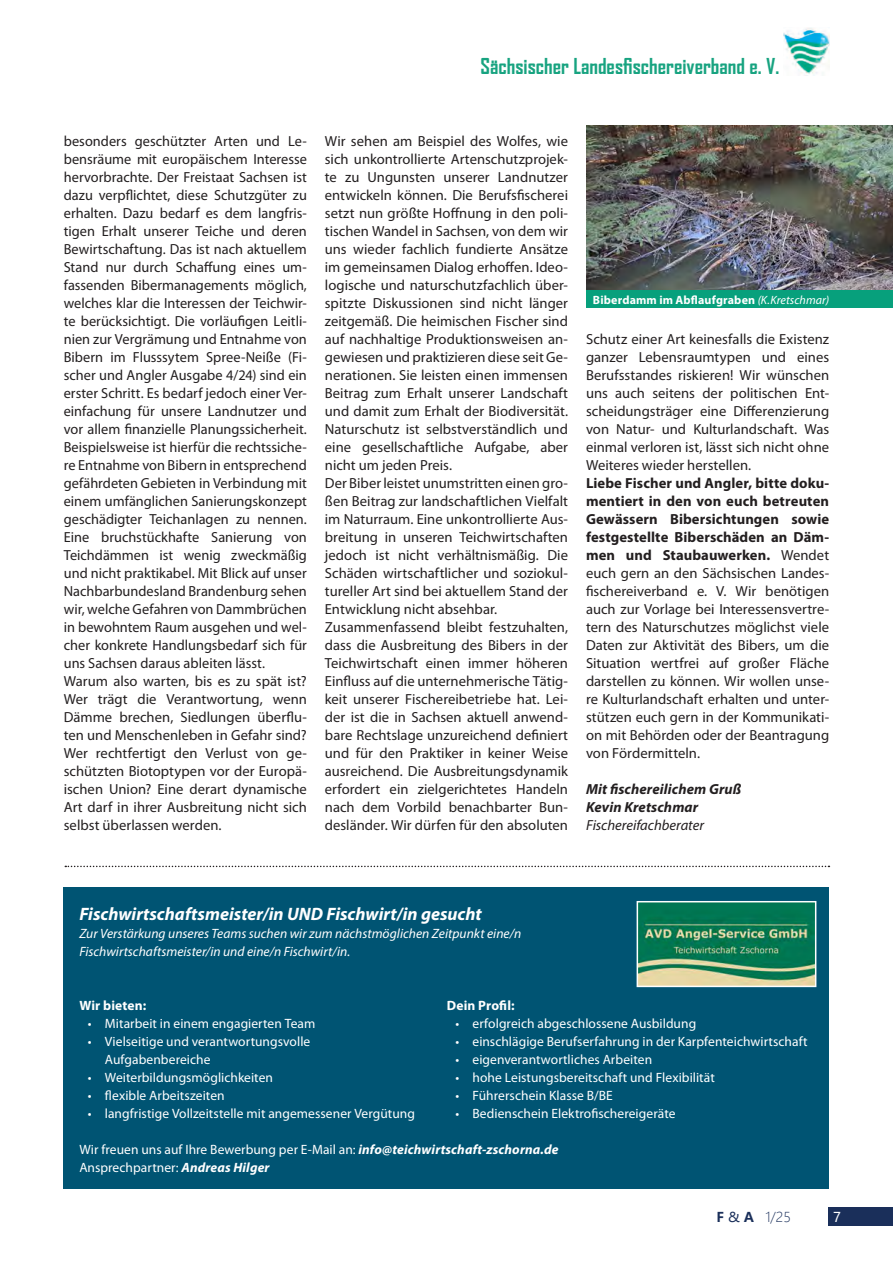
<style>
.page{position:relative;width:893px;height:1263px;background:#fff}
.page>*{position:absolute;margin:0;border:0;box-sizing:border-box;transform-origin:0 0}
.t1{font:700 21px "Agency FB";color:#17a380}
.t2{font:italic 700 18px "Myriad Pro";color:#fff}
.t3{font:14.7px/18px "Myriad Pro";color:#231f20}
.t4{font:italic 700 14.7px/18px "Myriad Pro";letter-spacing:.01em;color:#231f20}
.t5{font:italic 14.7px "Myriad Pro";letter-spacing:-.005em;color:#231f20}
.t6{font:13.5px/18px "Myriad Pro";letter-spacing:.005em;color:#fff}
.t7{font:italic 13.5px/18px "Myriad Pro";color:#fff}
.t8{font:700 13.5px "Myriad Pro";letter-spacing:.01em;color:#fff}
.t9{font:300 13.5px "Microsoft Ya Hei";color:#1a2f5a}
.t10{font:13.5px "Microsoft Ya Hei";color:#fff}
.t11{font:700 12px "Myriad Pro";letter-spacing:.015em;color:#fff}
.s1{font-weight:400;font-style:italic}
.s2{font-weight:700}
.s3{font-weight:700;font-style:italic}
.s4{font-weight:400}
</style>
<div class="page">
<div style="left:829px;top:1208px;width:64px;height:18px;background:#1a2f5a"></div>
<img style="left:783px;top:27px;width:46px;height:48px">
<div style="left:64px;top:888px;width:765px;height:301px;background:#005473"></div>
<img style="left:640px;top:904px;width:173px;height:80px">
<div style="left:637px;top:901px;width:179px;height:86px;border:2px solid #fff"></div>
<svg style="left:65px;top:866px;width:764px;height:1px"></svg>
<img style="left:586px;top:125px;width:307px;height:166px">
<div style="left:586px;top:291px;width:307px;height:17px;background:#07a07c"></div>
<h1 class="t1" style="left:480px;top:53px;width:300px">Sächsischer Landesfischereiverband e. V.</h1>
<p class="t3" style="left:64px;top:131px;width:245px">besonders geschützter Arten und Le&shy;bensräume mit europäischem Interesse hervorbrachte. Der Freistaat Sachsen ist dazu verpflichtet, diese Schutzgüter zu erhalten. Dazu bedarf es dem langfris&shy;tigen Erhalt unserer Teiche und deren Bewirtschaftung. Das ist nach aktuellem Stand nur durch Schaffung eines um&shy;fassenden Bibermanagements möglich, welches klar die Interessen der Teichwir&shy;te berücksichtigt. Die vorläufigen Leitli&shy;nien zur Vergrämung und Entnahme von Bibern im Flusssytem Spree-Neiße (Fi&shy;scher und Angler Ausgabe 4/24) sind ein erster Schritt. Es bedarf jedoch einer Ver&shy;einfachung für unsere Landnutzer und vor allem finanzielle Planungssicherheit.<br>Beispielsweise ist hierfür die rechtssiche&shy;re Entnahme von Bibern in entsprechend gefährdeten Gebieten in Verbindung mit einem umfänglichen Sanierungskonzept geschädigter Teichanlagen zu nennen.<br>Eine bruchstückhafte Sanierung von Teichdämmen ist wenig zweckmäßig und nicht praktikabel. Mit Blick auf unser Nachbarbundesland Brandenburg sehen wir, welche Gefahren von Dammbrüchen in bewohntem Raum ausgehen und wel&shy;cher konkrete Handlungsbedarf sich für uns Sachsen daraus ableiten lässt.<br>Warum also warten, bis es zu spät ist?<br>Wer trägt die Verantwortung, wenn Dämme brechen, Siedlungen überflu&shy;ten und Menschenleben in Gefahr sind?<br>Wer rechtfertigt den Verlust von ge&shy;schützten Biotoptypen vor der Europä&shy;ischen Union? Eine derart dynamische Art darf in ihrer Ausbreitung nicht sich selbst überlassen werden.</p>
<p class="t3" style="left:325px;top:131px;width:245px">Wir sehen am Beispiel des Wolfes, wie sich unkontrollierte Artenschutzprojek&shy;te zu Ungunsten unserer Landnutzer entwickeln können. Die Berufsfischerei setzt nun größte Hoffnung in den poli&shy;tischen Wandel in Sachsen, von dem wir uns wieder fachlich fundierte Ansätze im gemeinsamen Dialog erhoffen. Ideo&shy;logische und naturschutzfachlich über&shy;spitzte Diskussionen sind nicht länger zeitgemäß. Die heimischen Fischer sind auf nachhaltige Produktionsweisen an&shy;gewiesen und praktizieren diese seit Ge&shy;nerationen. Sie leisten einen immensen Beitrag zum Erhalt unserer Landschaft und damit zum Erhalt der Biodiversität.<br>Naturschutz ist selbstverständlich und eine gesellschaftliche Aufgabe, aber nicht um jeden Preis.<br>Der Biber leistet unumstritten einen gro&shy;ßen Beitrag zur landschaftlichen Vielfalt im Naturraum. Eine unkontrollierte Aus&shy;breitung in unseren Teichwirtschaften jedoch ist nicht verhältnismäßig. Die Schäden wirtschaftlicher und soziokul&shy;tureller Art sind bei aktuellem Stand der Entwicklung nicht absehbar.<br>Zusammenfassend bleibt festzuhalten, dass die Ausbreitung des Bibers in der Teichwirtschaft einen immer höheren Einfluss auf die unternehmerische Tätig&shy;keit unserer Fischereibetriebe hat. Lei&shy;der ist die in Sachsen aktuell anwend&shy;bare Rechtslage unzureichend definiert und für den Praktiker in keiner Weise ausreichend. Die Ausbreitungsdynamik erfordert ein zielgerichtetes Handeln nach dem Vorbild benachbarter Bun&shy;desländer. Wir dürfen für den absoluten</p>
<p class="t11" style="left:593px;top:292px;width:238px">Biberdamm im Abflaufgraben <span class="s1">(K.Kretschmar)</span></p>
<p class="t3" style="left:586px;top:330px;width:245px;text-align:justify">Schutz einer Art keinesfalls die Existenz ganzer Lebensraumtypen und eines Berufsstandes riskieren! Wir wünschen uns auch seitens der politischen Ent&shy;scheidungsträger eine Differenzierung von Natur- und Kulturlandschaft. Was einmal verloren ist, lässt sich nicht ohne Weiteres wieder herstellen.</p>
<p class="t3" style="left:586px;top:474px;width:245px;text-align:justify"><span class="s2">Liebe Fischer und Angler, bitte doku&shy;mentiert in den von euch betreuten Gewässern Bibersichtungen sowie festgestellte Biberschäden an Däm&shy;men und Staubauwerken.</span> Wendet euch gern an den Sächsischen Landes&shy;fischereiverband e. V. Wir benötigen auch zur Vorlage bei Interessensvertre&shy;tern des Naturschutzes möglichst viele Daten zur Aktivität des Bibers, um die Situation wertfrei auf großer Fläche darstellen zu können. Wir wollen unse&shy;re Kulturlandschaft erhalten und unter&shy;stützen euch gern in der Kommunikati&shy;on mit Behörden oder der Beantragung von Fördermitteln.</p>
<p class="t4" style="left:586px;top:779px;width:157px">Mit fischereilichem Gruß<br>Kevin Kretschmar</p>
<p class="t5" style="left:586px;top:816px;width:119px">Fischereifachberater</p>
<p class="t2" style="left:79px;top:902px;width:404px">Fischwirtschaftsmeister/in UND Fischwirt/in gesucht</p>
<p class="t7" style="left:79px;top:924px;width:443px">Zur Verstärkung unseres Teams suchen wir zum nächstmöglichen Zeitpunkt eine/n<br>Fischwirtschaftsmeister/in und eine/n Fischwirt/in.</p>
<p class="t8" style="left:447px;top:996px;width:69px">Dein Profil:</p>
<p class="t6" style="left:455px;top:1014px;width:242px">• erfolgreich abgeschlossene Ausbildung</p>
<p class="t6" style="left:455px;top:1032px;width:354px">• einschlägige Berufserfahrung in der Karpfenteichwirtschaft</p>
<p class="t6" style="left:455px;top:1050px;width:198px">• eigenverantwortliches Arbeiten</p>
<p class="t6" style="left:455px;top:1068px;width:261px">• hohe Leistungsbereitschaft und Flexibilität</p>
<p class="t6" style="left:455px;top:1086px;width:159px">• Führerschein Klasse B/BE</p>
<p class="t6" style="left:455px;top:1104px;width:222px">• Bedienschein Elektrofischereigeräte</p>
<p class="t6" style="left:79px;top:1140px;width:481px">Wir freuen uns auf Ihre Bewerbung per E-Mail an: <span class="s3">info@teichwirtschaft-zschorna.de<br></span>Ansprechpartner: <span class="s3">Andreas Hilger</span></p>
<p class="t8" style="left:79px;top:996px;width:68px">Wir bieten:</p>
<p class="t6" style="left:88px;top:1014px;width:229px">• Mitarbeit in einem engagierten Team</p>
<p class="t6" style="left:105px;top:1032px;width:207px;text-indent:-17px">• Vielseitige und verantwortungsvolle<br>Aufgabenbereiche</p>
<p class="t6" style="left:88px;top:1068px;width:187px">• Weiterbildungsmöglichkeiten</p>
<p class="t6" style="left:88px;top:1086px;width:138px">• flexible Arbeitszeiten</p>
<p class="t6" style="left:88px;top:1104px;width:329px">• langfristige Vollzeitstelle mit angemessener Vergütung</p>
<p class="t9" style="left:717px;top:1208px;width:76px"><span class="s2">F</span> <span class="s4">&amp;</span> <span class="s2">A</span> 1/25</p>
<p class="t10" style="left:833px;top:1208px;width:9px">7</p>
</div>
